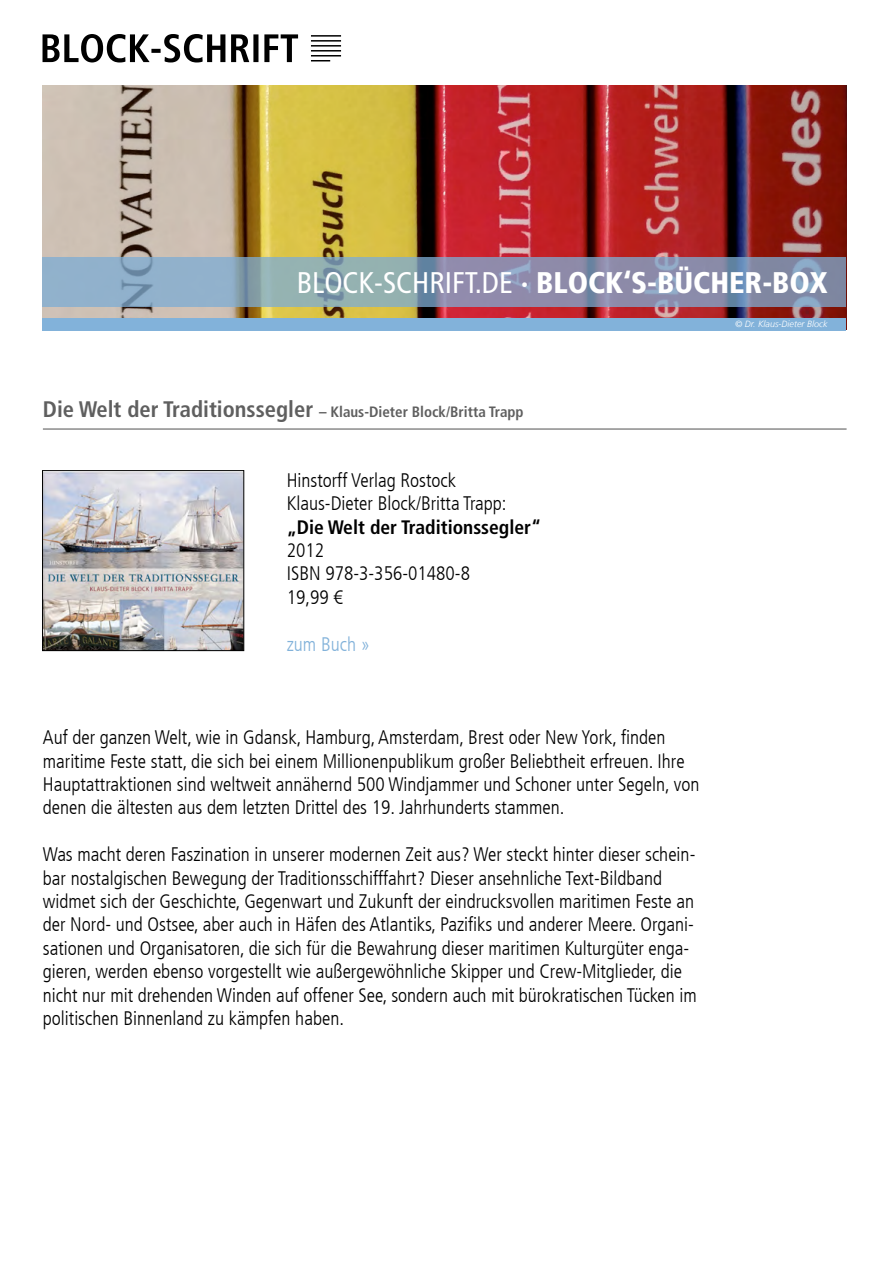
<style>
.page{position:relative;width:893px;height:1263px;background:#fff}
.page>*{position:absolute;margin:0;border:0;box-sizing:border-box;transform-origin:0 0}
.t1{font:900 condensed 29.85px "Frutiger LT Com";color:#fff}
.t2{font:300 condensed 19.5px/23.4px "Frutiger LT Com";color:#000}
.t3{font:700 condensed 19.5px "Frutiger LT Com";color:#000}
.t4{font:300 condensed 19.5px "Frutiger LT Com";color:#82b2da}
.t5{font:700 condensed 15px "Frutiger LT Com";color:#5f5f5f}
.t6{font:italic 300 9px "Frutiger LT Com";color:#fff}
.s1{font-weight:400}
.s2{font-size:22.5px}
</style>
<div class="page">
<img style="left:43px;top:85px;width:803px;height:233px">
<div style="left:43px;top:318px;width:803px;height:12px;background:#82b2da"></div>
<svg style="left:43px;top:257px;width:803px;height:50px;background:#8a9bb3"></svg>
<svg style="left:43px;top:34px;width:255px;height:28px"></svg>
<hr style="left:311px;top:35px;width:30px;height:2px;background:#000">
<hr style="left:311px;top:40px;width:30px;height:2px;background:#000">
<hr style="left:311px;top:45px;width:30px;height:2px;background:#000">
<hr style="left:311px;top:50px;width:30px;height:2px;background:#000">
<hr style="left:311px;top:55px;width:30px;height:2px;background:#000">
<svg style="left:311px;top:60px;width:19px;height:1px"></svg>
<hr style="left:43px;top:428px;width:804px;height:2px;background:#6e6e6e">
<img style="left:44px;top:472px;width:198px;height:177px">
<div style="left:42px;top:470px;width:202px;height:181px;border:1px solid #000"></div>
<h1 class="t1" style="left:297px;top:265px;width:532px"><span class="s1">BLOCK-SCHRIFT.DE</span> · BLOCK‘S-BÜCHER-BOX</h1>
<p class="t6" style="left:735px;top:319px;width:94px">© Dr. Klaus-Dieter Block</p>
<p class="t5" style="left:43px;top:402px;width:482px"><span class="s2">Die Welt der Traditionssegler</span> – Klaus-Dieter Block/Britta Trapp</p>
<p class="t2" style="left:287px;top:469px;width:221px">Hinstorff Verlag Rostock<br>Klaus-Dieter Block/Britta Trapp:</p>
<p class="t3" style="left:287px;top:515px;width:256px">„Die Welt der Traditionssegler“</p>
<p class="t2" style="left:287px;top:539px;width:185px">2012<br>ISBN 978-3-356-01480-8<br>19,99 €</p>
<p class="t4" style="left:287px;top:633px;width:85px">zum Buch »</p>
<p class="t2" style="left:43px;top:726px;width:658px">Auf der ganzen Welt, wie in Gdansk, Hamburg, Amsterdam, Brest oder New York, finden maritime Feste statt, die sich bei einem Millionenpublikum großer Beliebtheit erfreuen. Ihre Hauptattraktionen sind weltweit annähernd 500 Windjammer und Schoner unter Segeln, von denen die ältesten aus dem letzten Drittel des 19. Jahrhunderts stammen.</p>
<p class="t2" style="left:43px;top:843px;width:655px">Was macht deren Faszination in unserer modernen Zeit aus? Wer steckt hinter dieser schein&shy;bar nostalgischen Bewegung der Traditionsschifffahrt? Dieser ansehnliche Text-Bildband widmet sich der Geschichte, Gegenwart und Zukunft der eindrucksvollen maritimen Feste an der Nord- und Ostsee, aber auch in Häfen des Atlantiks, Pazifiks und anderer Meere. Organi&shy;sationen und Organisatoren, die sich für die Bewahrung dieser maritimen Kulturgüter enga&shy;gieren, werden ebenso vorgestellt wie außergewöhnliche Skipper und Crew-Mitglieder, die nicht nur mit drehenden Winden auf offener See, sondern auch mit bürokratischen Tücken im politischen Binnenland zu kämpfen haben.</p>
</div>
